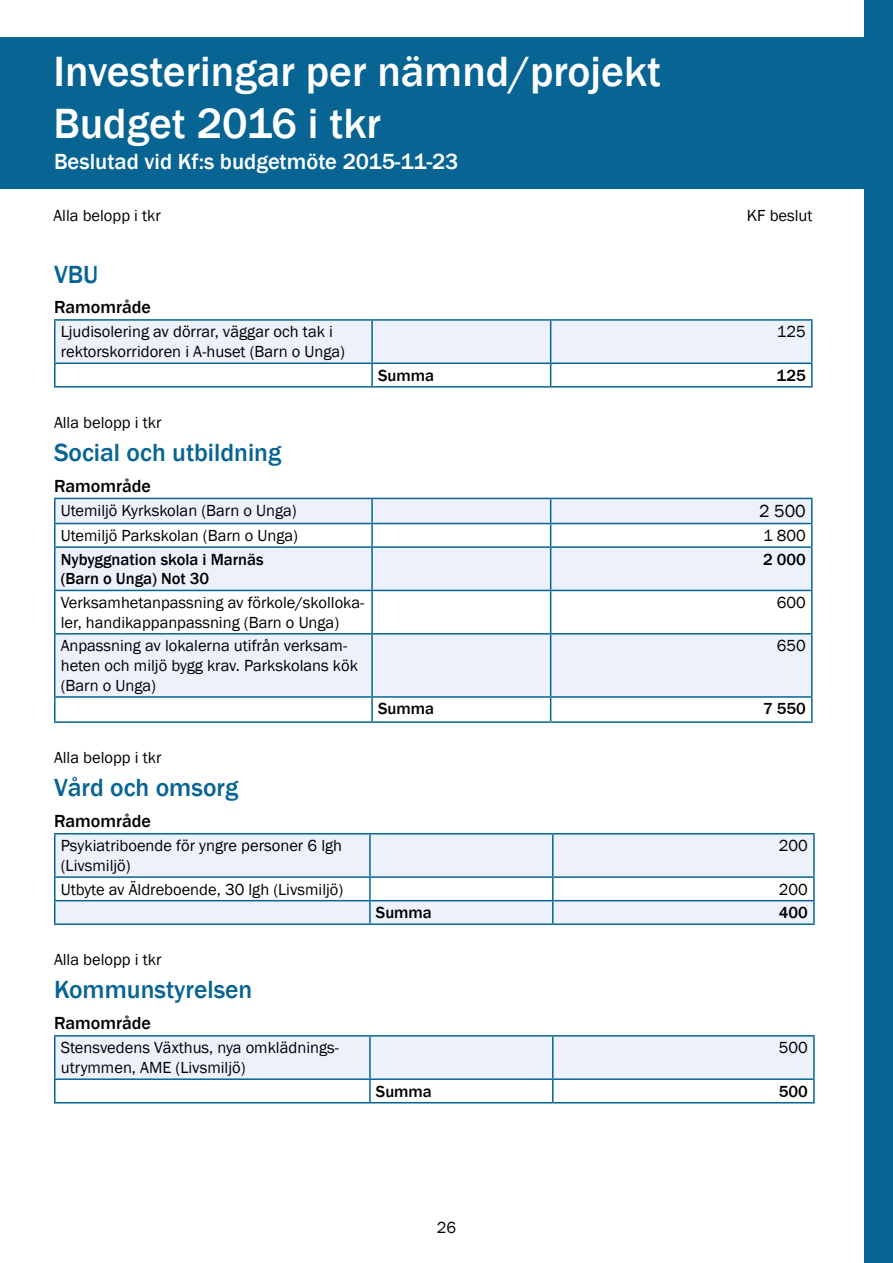
<style>
.page{position:relative;width:893px;height:1263px;background:#fff}
.page>*{position:absolute;margin:0;border:0;box-sizing:border-box;transform-origin:0 0}
.t1{font:500 43.5px/52.2px "Franklin Gothic";color:#fff}
.t2{font:500 25.5px "Franklin Gothic";color:#076493}
.t3{font:500 22.5px "Franklin Gothic";color:#fff}
.t4{font:500 18px "Franklin Gothic";color:#000}
.t5{font:18px "Franklin Gothic";color:#000}
.t6{font:16.5px/19.8px "Franklin Gothic";color:#000}
.t7{font:500 16.5px/19.8px "Franklin Gothic";color:#000}
</style>
<div class="page">
<div style="left:0;top:37px;width:893px;height:152px;background:#076493"></div>
<div style="left:865px;top:0;width:28px;height:1263px;background:#076493"></div>
<hr style="left:54px;top:321px;width:2px;height:41px;background:#076493">
<hr style="left:54px;top:319px;width:318px;height:2px;background:#076493">
<hr style="left:372px;top:319px;width:179px;height:2px;background:#076493">
<hr style="left:551px;top:319px;width:262px;height:2px;background:#076493">
<hr style="left:811px;top:321px;width:2px;height:41px;background:#076493">
<hr style="left:54px;top:364px;width:2px;height:22px;background:#076493">
<hr style="left:54px;top:362px;width:318px;height:2px;background:#076493">
<hr style="left:54px;top:386px;width:318px;height:2px;background:#076493">
<hr style="left:372px;top:386px;width:179px;height:2px;background:#076493">
<svg style="left:55px;top:320px;width:757px;height:67px"></svg>
<hr style="left:551px;top:362px;width:262px;height:2px;background:#076493">
<hr style="left:811px;top:364px;width:2px;height:22px;background:#076493">
<hr style="left:551px;top:386px;width:262px;height:2px;background:#076493">
<svg style="left:56px;top:499px;width:755px;height:91px;fill:#ecf1fc"></svg>
<svg style="left:56px;top:591px;width:755px;height:130px"></svg>
<hr style="left:54px;top:499px;width:2px;height:24px;background:#076493">
<hr style="left:54px;top:498px;width:318px;height:1px;background:#076493">
<hr style="left:372px;top:498px;width:179px;height:1px;background:#076493">
<hr style="left:551px;top:498px;width:262px;height:1px;background:#076493">
<hr style="left:371px;top:499px;width:2px;height:24px;background:#076493">
<hr style="left:811px;top:499px;width:2px;height:24px;background:#076493">
<hr style="left:54px;top:524px;width:2px;height:22px;background:#076493">
<hr style="left:54px;top:523px;width:318px;height:1px;background:#076493">
<hr style="left:372px;top:523px;width:179px;height:1px;background:#076493">
<hr style="left:551px;top:523px;width:262px;height:1px;background:#076493">
<hr style="left:371px;top:524px;width:2px;height:22px;background:#076493">
<svg style="left:550px;top:499px;width:1px;height:47px"></svg>
<hr style="left:811px;top:524px;width:2px;height:22px;background:#076493">
<hr style="left:54px;top:548px;width:2px;height:42px;background:#076493">
<hr style="left:54px;top:591px;width:2px;height:42px;background:#076493">
<hr style="left:54px;top:634px;width:2px;height:62px;background:#076493">
<hr style="left:54px;top:546px;width:318px;height:2px;background:#076493">
<hr style="left:372px;top:546px;width:179px;height:2px;background:#076493">
<hr style="left:551px;top:546px;width:262px;height:2px;background:#076493">
<hr style="left:371px;top:548px;width:2px;height:42px;background:#076493">
<hr style="left:550px;top:548px;width:1px;height:42px;background:#076493">
<hr style="left:811px;top:548px;width:2px;height:42px;background:#076493">
<hr style="left:371px;top:591px;width:2px;height:42px;background:#076493">
<hr style="left:550px;top:591px;width:1px;height:42px;background:#076493">
<hr style="left:811px;top:591px;width:2px;height:42px;background:#076493">
<hr style="left:371px;top:634px;width:2px;height:62px;background:#076493">
<hr style="left:550px;top:634px;width:1px;height:62px;background:#076493">
<hr style="left:811px;top:634px;width:2px;height:62px;background:#076493">
<hr style="left:54px;top:698px;width:2px;height:23px;background:#076493">
<hr style="left:54px;top:590px;width:318px;height:1px;background:#076493">
<hr style="left:372px;top:590px;width:179px;height:1px;background:#076493">
<hr style="left:551px;top:590px;width:262px;height:1px;background:#076493">
<hr style="left:54px;top:633px;width:318px;height:1px;background:#076493">
<hr style="left:372px;top:633px;width:179px;height:1px;background:#076493">
<hr style="left:551px;top:633px;width:262px;height:1px;background:#076493">
<hr style="left:54px;top:696px;width:318px;height:2px;background:#076493">
<hr style="left:372px;top:696px;width:179px;height:2px;background:#076493">
<hr style="left:551px;top:696px;width:262px;height:2px;background:#076493">
<hr style="left:371px;top:698px;width:2px;height:23px;background:#076493">
<svg style="left:550px;top:698px;width:1px;height:23px"></svg>
<hr style="left:811px;top:698px;width:2px;height:23px;background:#076493">
<hr style="left:54px;top:721px;width:318px;height:2px;background:#076493">
<hr style="left:372px;top:721px;width:179px;height:2px;background:#076493">
<hr style="left:551px;top:721px;width:262px;height:2px;background:#076493">
<svg style="left:56px;top:834px;width:757px;height:89px"></svg>
<hr style="left:54px;top:834px;width:2px;height:42px;background:#076493">
<hr style="left:54px;top:833px;width:316px;height:1px;background:#076493">
<hr style="left:370px;top:833px;width:183px;height:1px;background:#076493">
<hr style="left:553px;top:833px;width:262px;height:1px;background:#076493">
<hr style="left:369px;top:834px;width:2px;height:42px;background:#076493">
<hr style="left:552px;top:834px;width:2px;height:42px;background:#076493">
<hr style="left:813px;top:834px;width:2px;height:42px;background:#076493">
<hr style="left:54px;top:878px;width:2px;height:22px;background:#076493">
<hr style="left:54px;top:876px;width:316px;height:2px;background:#076493">
<hr style="left:370px;top:876px;width:183px;height:2px;background:#076493">
<hr style="left:553px;top:876px;width:262px;height:2px;background:#076493">
<hr style="left:369px;top:878px;width:2px;height:22px;background:#076493">
<hr style="left:552px;top:878px;width:2px;height:22px;background:#076493">
<hr style="left:813px;top:878px;width:2px;height:22px;background:#076493">
<hr style="left:54px;top:901px;width:2px;height:22px;background:#076493">
<hr style="left:54px;top:900px;width:316px;height:1px;background:#076493">
<hr style="left:370px;top:900px;width:183px;height:1px;background:#076493">
<hr style="left:553px;top:900px;width:262px;height:1px;background:#076493">
<hr style="left:369px;top:901px;width:2px;height:22px;background:#076493">
<hr style="left:552px;top:901px;width:2px;height:22px;background:#076493">
<hr style="left:813px;top:901px;width:2px;height:22px;background:#076493">
<hr style="left:54px;top:923px;width:316px;height:2px;background:#076493">
<hr style="left:370px;top:923px;width:183px;height:2px;background:#076493">
<hr style="left:553px;top:923px;width:262px;height:2px;background:#076493">
<div style="left:56px;top:1036px;width:757px;height:42px;background:#ecf1fc"></div>
<hr style="left:54px;top:1036px;width:2px;height:42px;background:#076493">
<hr style="left:54px;top:1035px;width:316px;height:1px;background:#076493">
<hr style="left:370px;top:1035px;width:183px;height:1px;background:#076493">
<hr style="left:553px;top:1035px;width:262px;height:1px;background:#076493">
<hr style="left:369px;top:1036px;width:2px;height:42px;background:#076493">
<hr style="left:552px;top:1036px;width:2px;height:42px;background:#076493">
<hr style="left:813px;top:1036px;width:2px;height:42px;background:#076493">
<hr style="left:54px;top:1080px;width:2px;height:22px;background:#076493">
<hr style="left:54px;top:1078px;width:316px;height:2px;background:#076493">
<hr style="left:370px;top:1078px;width:183px;height:2px;background:#076493">
<hr style="left:553px;top:1078px;width:262px;height:2px;background:#076493">
<hr style="left:369px;top:1080px;width:2px;height:22px;background:#076493">
<hr style="left:552px;top:1080px;width:2px;height:22px;background:#076493">
<hr style="left:813px;top:1080px;width:2px;height:22px;background:#076493">
<hr style="left:54px;top:1102px;width:316px;height:1px;background:#076493">
<hr style="left:370px;top:1102px;width:183px;height:1px;background:#076493">
<hr style="left:553px;top:1102px;width:262px;height:1px;background:#076493">
<h1 class="t1" style="left:53px;top:46px;width:609px">Investeringar per nämnd/projekt<br>Budget 2016 i tkr</h1>
<h3 class="t3" style="left:54px;top:147px;width:406px">Beslutad vid Kf:s budgetmöte 2015-11-23</h3>
<p class="t6" style="left:53px;top:206px;width:109px">Alla belopp i tkr</p>
<p class="t6" style="left:747px;top:206px;width:67px">KF beslut</p>
<h2 class="t2" style="left:54px;top:258px;width:46px">VBU</h2>
<p class="t4" style="left:54px;top:296px;width:99px">Ramområde</p>
<p class="t6" style="left:61px;top:322px;width:286px">Ljudisolering av dörrar, väggar och tak i rektorskorridoren i A-huset (Barn o Unga)</p>
<p class="t6" style="left:777px;top:322px;width:31px">125</p>
<p class="t7" style="left:378px;top:366px;width:57px">Summa</p>
<p class="t7" style="left:777px;top:366px;width:31px">125</p>
<p class="t6" style="left:54px;top:413px;width:109px">Alla belopp i tkr</p>
<h2 class="t2" style="left:54px;top:437px;width:229px">Social och utbildning</h2>
<p class="t4" style="left:54px;top:474px;width:99px">Ramområde</p>
<p class="t6" style="left:61px;top:501px;width:237px">Utemiljö Kyrkskolan (Barn o Unga)</p>
<p class="t5" style="left:759px;top:500px;width:48px">2 500</p>
<p class="t6" style="left:61px;top:526px;width:239px">Utemiljö Parkskolan (Barn o Unga)</p>
<p class="t6" style="left:763px;top:526px;width:44px">1 800</p>
<p class="t7" style="left:61px;top:549px;width:204px">Nybyggnation skola i Marnäs (Barn o Unga) Not 30</p>
<p class="t7" style="left:763px;top:549px;width:44px">2 000</p>
<p class="t6" style="left:61px;top:593px;width:305px">Verksamhetanpassning av förkole/skolloka&shy;ler, handikappanpassning (Barn o Unga)</p>
<p class="t6" style="left:777px;top:593px;width:31px">600</p>
<p class="t6" style="left:61px;top:636px;width:299px">Anpassning av lokalerna utifrån verksam&shy;heten och miljö bygg krav. Parkskolans kök (Barn o Unga)</p>
<p class="t6" style="left:777px;top:636px;width:31px">650</p>
<p class="t7" style="left:378px;top:699px;width:57px">Summa</p>
<p class="t7" style="left:763px;top:699px;width:44px">7 550</p>
<p class="t6" style="left:54px;top:748px;width:109px">Alla belopp i tkr</p>
<h2 class="t2" style="left:54px;top:772px;width:186px">Vård och omsorg</h2>
<p class="t4" style="left:54px;top:810px;width:99px">Ramområde</p>
<p class="t6" style="left:61px;top:836px;width:283px">Psykiatriboende för yngre personer 6 lgh (Livsmiljö)</p>
<p class="t6" style="left:779px;top:836px;width:31px">200</p>
<p class="t6" style="left:61px;top:880px;width:284px">Utbyte av Äldreboende, 30 lgh (Livsmiljö)</p>
<p class="t6" style="left:779px;top:880px;width:31px">200</p>
<p class="t7" style="left:376px;top:903px;width:57px">Summa</p>
<p class="t7" style="left:779px;top:903px;width:31px">400</p>
<p class="t6" style="left:54px;top:950px;width:109px">Alla belopp i tkr</p>
<h2 class="t2" style="left:54px;top:974px;width:200px">Kommunstyrelsen</h2>
<p class="t4" style="left:54px;top:1012px;width:99px">Ramområde</p>
<p class="t6" style="left:61px;top:1038px;width:280px">Stensvedens Växthus, nya omklädnings&shy;utrymmen, AME (Livsmiljö)</p>
<p class="t6" style="left:779px;top:1038px;width:31px">500</p>
<p class="t7" style="left:376px;top:1081px;width:57px">Summa</p>
<p class="t7" style="left:779px;top:1081px;width:31px">500</p>
<p class="t6" style="left:437px;top:1218px;width:21px">26</p>
</div>
